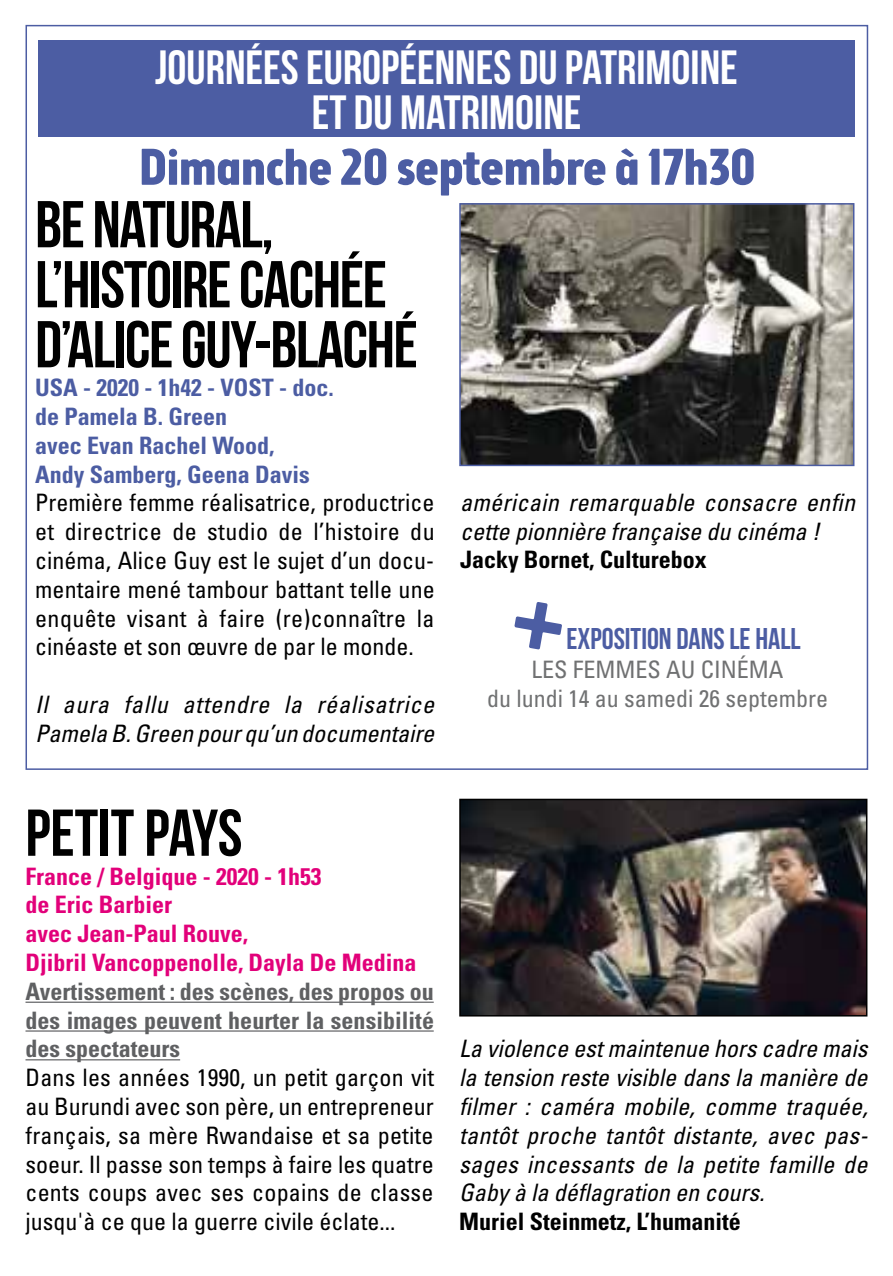
<style>
.page{position:relative;width:893px;height:1276px;background:#fff}
.page>*{position:absolute;margin:0;border:0;box-sizing:border-box;transform-origin:0 0}
.t1{font:66px/60px "Bebas Neue";letter-spacing:-.02em;color:#000}
.t2{font:66px "Bebas Neue";color:#000}
.t3{font:700 51px "Brooklyn Samuels Four";color:#4c5da3}
.t4{font:48px/45px "Bebas Neue";color:#fff;text-align:center}
.t5{font:30px "Bebas Neue";color:#4c5da3}
.t6{font:condensed 24px/28.8px "Univers";color:#000;text-align:justify}
.t7{font:italic condensed 24px/28.8px "Univers";letter-spacing:.015em;color:#000}
.t8{font:700 condensed 24px/28.8px "Univers";color:#e2007a}
.t9{font:700 condensed 24px/28.8px "Univers";color:#5f6062;text-align:justify}
.t10{font:700 condensed 24px/28.8px "Univers";color:#4c5da3}
.t11{font:700 condensed 24px "Univers";color:#000}
.t12{font:condensed 24px/28.8px "Univers";color:#707172;text-align:center}
</style>
<div class="page">
<hr style="left:26px;top:1001px;width:408px;height:2px;background:#5f6062">
<hr style="left:26px;top:1030px;width:408px;height:1px;background:#5f6062">
<hr style="left:26px;top:1059px;width:154px;height:1px;background:#5f6062">
<img style="left:462px;top:801px;width:402px;height:212px">
<div style="left:459px;top:798px;width:408px;height:218px;border:2px solid #000"></div>
<img style="left:462px;top:206px;width:389px;height:257px">
<div style="left:459px;top:203px;width:395px;height:263px;border:2px solid #4c5da3"></div>
<svg style="left:514px;top:602px;width:48px;height:47px"></svg>
<div style="left:38px;top:40px;width:817px;height:96px;background:#4c5da3"></div>
<h3 class="t4" style="left:155px;top:44px;width:584px">JOURNÉES EUROPÉENNES DU PATRIMOINE<br>ET DU MATRIMOINE</h3>
<h2 class="t3" style="left:139px;top:137px;width:618px">Dimanche 20 septembre à 17h30</h2>
<h1 class="t1" style="left:35px;top:194px;width:384px">BE NATURAL,<br>L’HISTOIRE CACHÉE<br>D’ALICE GUY-BLACHÉ</h1>
<p class="t10" style="left:35px;top:373px;width:300px">USA - 2020 - 1h42 - VOST - doc. de Pamela B. Green<br>avec Evan Rachel Wood,<br>Andy Samberg, Geena Davis</p>
<p class="t6" style="left:35px;top:488px;width:401px">Première femme réalisatrice, productrice et directrice de studio de l’histoire du cinéma, Alice Guy est le sujet d’un docu&shy;mentaire mené tambour battant telle une enquête visant à faire (re)connaître la cinéaste et son œuvre de par le monde.</p>
<p class="t7" style="left:35px;top:690px;width:401px">Il aura fallu attendre la réalisatrice<br>Pamela B. Green pour qu’un documentaire</p>
<p class="t7" style="left:460px;top:487px;width:396px">américain remarquable consacre enfin cette pionnière française du cinéma !</p>
<p class="t11" style="left:460px;top:545px;width:248px">Jacky Bornet, Culturebox</p>
<p class="t5" style="left:567px;top:622px;width:236px">EXPOSITION DANS LE HALL</p>
<p class="t12" style="left:487px;top:655px;width:343px">LES FEMMES AU CINÉMA<br>du lundi 14 au samedi 26 septembre</p>
<h1 class="t2" style="left:26px;top:796px;width:218px">PETIT PAYS</h1>
<p class="t8" style="left:26px;top:861px;width:393px">France / Belgique - 2020 - 1h53<br>de Eric Barbier<br>avec Jean-Paul Rouve,<br>Djibril Vancoppenolle, Dayla De Medina</p>
<p class="t9" style="left:26px;top:976px;width:410px">Avertissement : des scènes, des propos ou des images peuvent heurter la sensibilité des spectateurs</p>
<p class="t6" style="left:26px;top:1063px;width:410px">Dans les années 1990, un petit garçon vit au Burundi avec son père, un entrepreneur français, sa mère Rwandaise et sa petite soeur. Il passe son temps à faire les quatre cents coups avec ses copains de classe jusqu'à ce que la guerre civile éclate...</p>
<p class="t7" style="left:459px;top:1034px;width:410px;text-align:justify">La violence est maintenue hors cadre mais la tension reste visible dans la manière de filmer : caméra mobile, comme traquée, tantôt proche tantôt distante, avec pas&shy;sages incessants de la petite famille de Gaby à la déflagration en cours.</p>
<p class="t11" style="left:459px;top:1206px;width:283px">Muriel Steinmetz, L’humanité</p>
</div>
